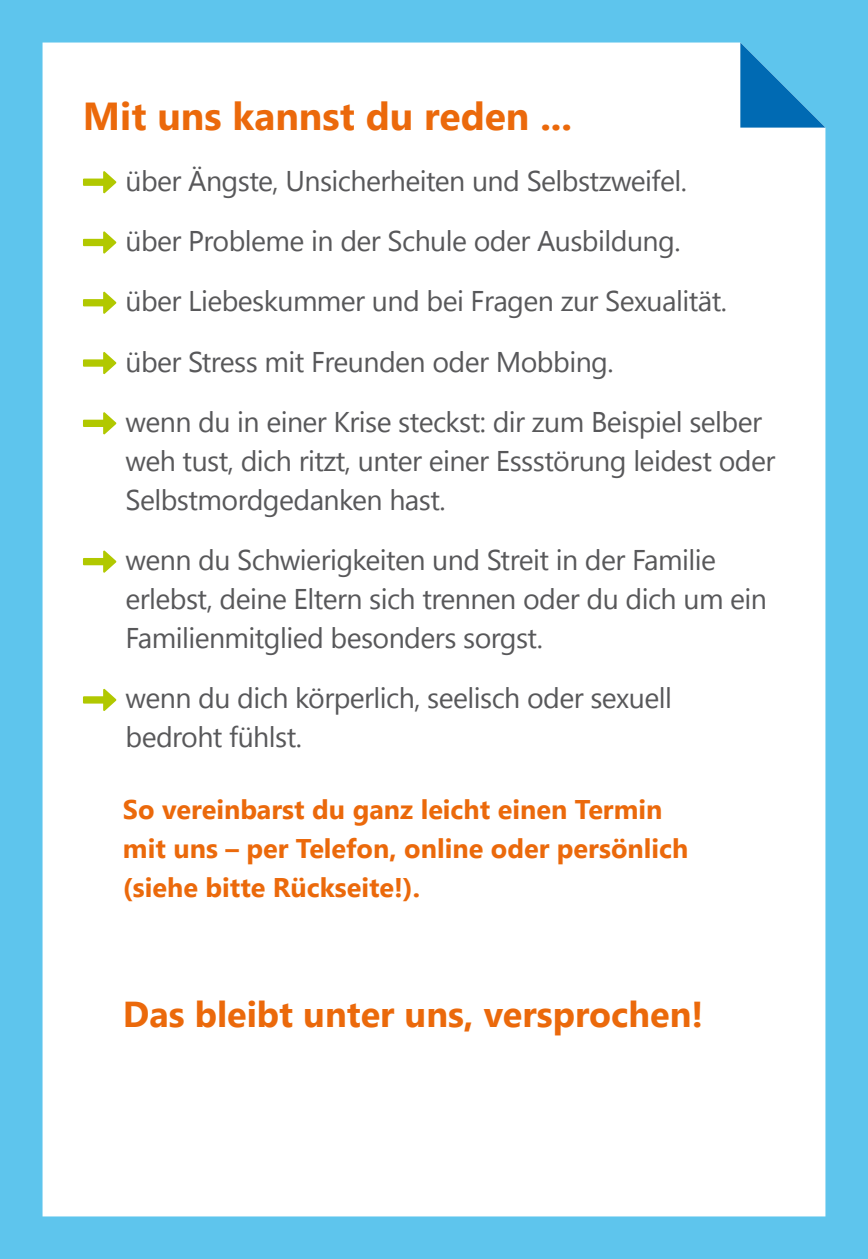
<style>
.page{position:relative;width:868px;height:1259px;background:#fff}
.page>*{position:absolute;margin:0;border:0;box-sizing:border-box;transform-origin:0 0}
.t1{font:700 39px "Segoe UI";color:#eb690b}
.t2{font:700 36px "Segoe UI";color:#eb690b}
.t3{font:28.5px/60.3px "Segoe UI";letter-spacing:-.02em;color:#58585a}
.t4{font:700 27px/39px "Segoe UI";color:#eb690b}
</style>
<div class="page">
<div style="left:0;top:0;width:867px;height:1259px;background:#5ec5ed"></div>
<div style="left:43px;top:43px;width:782px;height:1173px;background:#fff"></div>
<svg style="left:83px;top:171px;width:33px;height:23px"></svg>
<svg style="left:83px;top:231px;width:33px;height:23px"></svg>
<svg style="left:83px;top:291px;width:33px;height:23px"></svg>
<svg style="left:83px;top:352px;width:33px;height:22px"></svg>
<svg style="left:83px;top:412px;width:33px;height:23px"></svg>
<svg style="left:83px;top:550px;width:33px;height:23px"></svg>
<svg style="left:83px;top:688px;width:33px;height:23px"></svg>
<svg style="left:740px;top:43px;width:85px;height:85px"></svg>
<h1 class="t1" style="left:83px;top:89px;width:490px">Mit uns kannst du reden ...</h1>
<p class="t3" style="left:125px;top:149px;width:638px">über Ängste, Unsicherheiten und Selbstzweifel.<br>über Probleme in der Schule oder Ausbildung.<br>über Liebeskummer und bei Fragen zur Sexualität. über Stress mit Freunden oder Mobbing.<br>wenn du in einer Krise steckst: dir zum Beispiel selber</p>
<p class="t3" style="left:125px;top:440px;width:651px;line-height:39px">weh tust, dich ritzt, unter einer Essstörung leidest oder<br>Selbstmordgedanken hast.</p>
<p class="t3" style="left:125px;top:539px;width:643px;line-height:39px">wenn du Schwierigkeiten und Streit in der Familie erlebst, deine Eltern sich trennen oder du dich um ein<br>Familienmitglied besonders sorgst.</p>
<p class="t3" style="left:125px;top:677px;width:548px;line-height:39px">wenn du dich körperlich, seelisch oder sexuell bedroht fühlst.</p>
<p class="t4" style="left:123px;top:788px;width:567px">So vereinbarst du ganz leicht einen Termin mit uns – per Telefon, online oder persönlich (siehe bitte Rückseite!).</p>
<p class="t2" style="left:123px;top:988px;width:581px">Das bleibt unter uns, versprochen!</p>
</div>
